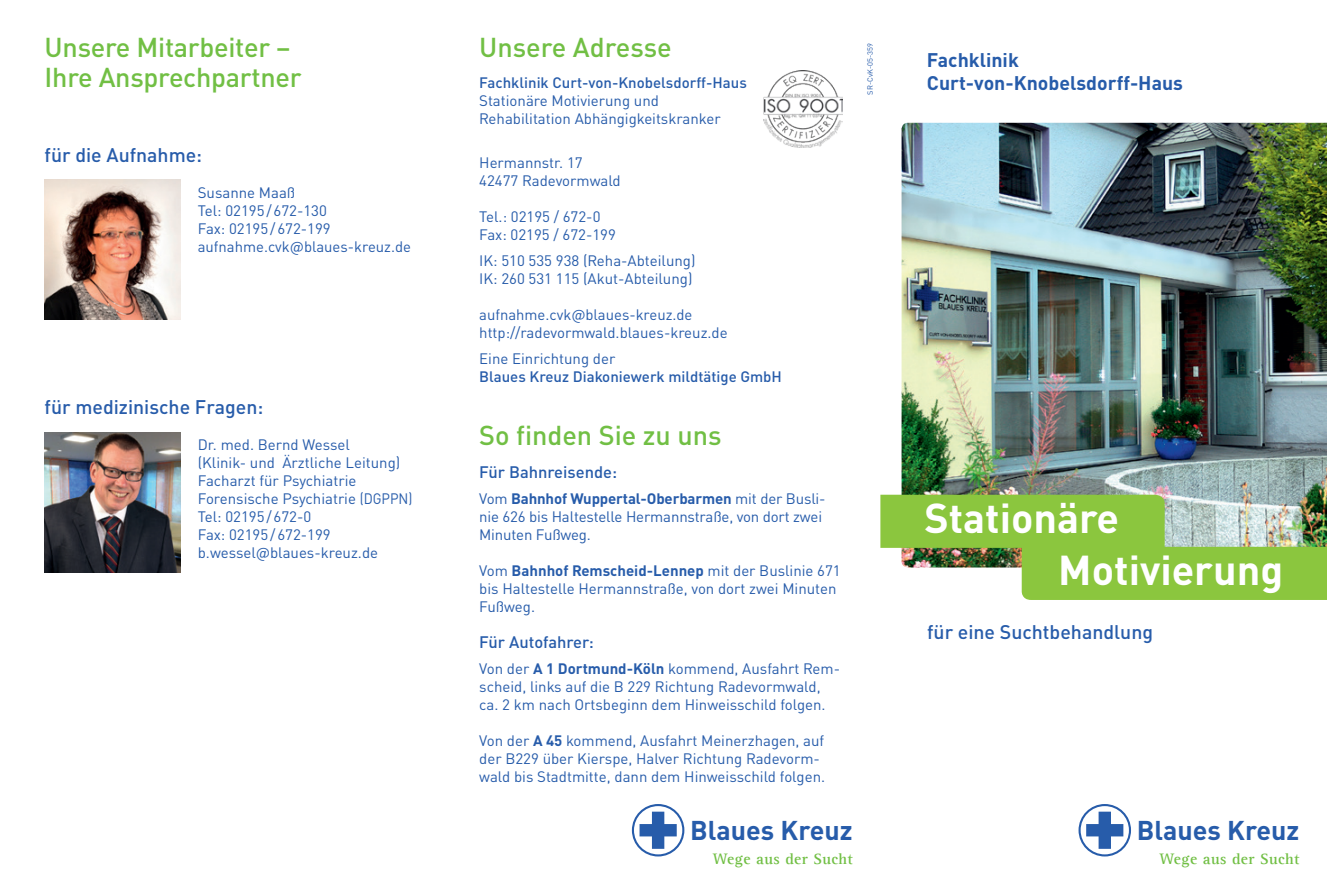
<style>
.page{position:relative;width:1327px;height:893px;background:#fff}
.page>*{position:absolute;margin:0;border:0;box-sizing:border-box;transform-origin:0 0}
.t1{font:700 41.25px/52.5px "DINOT";color:#fff}
.t2{font:500 27px/30px "DINOT";letter-spacing:-.01em;color:#71bf44}
.t3{font:700 26.85px "DINOT";color:#275caa}
.t4{font:500 19.5px "DINOT";color:#275caa}
.t5{font:700 19.5px/23.4px "DINOT";color:#275caa}
.t6{font:500 16.5px "DINOT";color:#275caa}
.t7{font:700 15.6px "AT Rotis Serif 65";letter-spacing:.025em;color:#71bf44}
.t8{font:15px/18px "DINOT";color:#275caa}
.t9{font:500 15px "DINOT";color:#275caa}
.t10{font:7.5px "DINOT";color:#275caa}
.s1{font-weight:700}
</style>
<div class="page">
<svg style="left:1078px;top:804px;width:53px;height:52px"></svg>
<img style="left:901px;top:123px;width:426px;height:372px">
<img style="left:880px;top:495px;width:447px;height:105px">
<div style="left:889px;top:501px;width:230px;height:36px;background:#8bc63e"></div>
<svg style="left:632px;top:804px;width:52px;height:52px"></svg>
<img style="left:764px;top:71px;width:78px;height:76px">
<img style="left:45px;top:433px;width:136px;height:140px">
<img style="left:45px;top:180px;width:136px;height:140px">
<h2 class="t2" style="left:45px;top:31px;width:258px">Unsere Mitarbeiter –<br>Ihre Ansprechpartner</h2>
<h3 class="t4" style="left:45px;top:143px;width:159px">für die Aufnahme:</h3>
<p class="t8" style="left:198px;top:183px;width:215px">Susanne Maaß<br>Tel: 02195/672-130<br>Fax: 02195/672-199 aufnahme.cvk@blaues-kreuz.de</p>
<h3 class="t4" style="left:45px;top:395px;width:220px">für medizinische Fragen:</h3>
<p class="t8" style="left:198px;top:435px;width:216px">Dr. med. Bernd Wessel<br>(Klinik- und Ärztliche Leitung)<br>Facharzt für Psychiatrie<br>Forensische Psychiatrie (DGPPN)<br>Tel: 02195/672-0<br>Fax: 02195/672-199 b.wessel@blaues-kreuz.de</p>
<h2 class="t2" style="left:479px;top:31px;width:194px">Unsere Adresse</h2>
<p class="t9" style="left:479px;top:73px;width:269px">Fachklinik Curt-von-Knobelsdorff-Haus</p>
<p class="t8" style="left:479px;top:91px;width:243px">Stationäre Motivierung und<br>Rehabilitation Abhängigkeitskranker</p>
<p class="t8" style="left:479px;top:153px;width:143px">Hermannstr. 17<br>42477 Radevormwald</p>
<p class="t8" style="left:479px;top:207px;width:138px">Tel.: 02195 / 672-0<br>Fax: 02195 / 672-199</p>
<p class="t8" style="left:479px;top:251px;width:218px">IK: 510 535 938 (Reha-Abteilung)<br>IK: 260 531 115 (Akut-Abteilung)</p>
<p class="t8" style="left:479px;top:305px;width:250px">aufnahme.cvk@blaues-kreuz.de http://radevormwald.blaues-kreuz.de</p>
<p class="t8" style="left:479px;top:350px;width:138px">Eine Einrichtung der</p>
<p class="t9" style="left:479px;top:367px;width:304px">Blaues Kreuz Diakoniewerk mildtätige GmbH</p>
<p class="t10" style="left:865px;top:95px;width:53px;rotate:-90deg">SR-CvK-05-359</p>
<h2 class="t2" style="left:479px;top:420px;width:244px">So finden Sie zu uns</h2>
<p class="t6" style="left:479px;top:461px;width:139px">Für Bahnreisende:</p>
<p class="t8" style="left:479px;top:489px;width:348px">Vom <span class="s1">Bahnhof Wuppertal-Oberbarmen</span> mit der Busli&shy;nie 626 bis Haltestelle Hermannstraße, von dort zwei<br>Minuten Fußweg.</p>
<p class="t8" style="left:479px;top:561px;width:363px">Vom <span class="s1">Bahnhof Remscheid-Lennep</span> mit der Buslinie 671 bis Haltestelle Hermannstraße, von dort zwei Minuten<br>Fußweg.</p>
<p class="t6" style="left:479px;top:631px;width:116px">Für Autofahrer:</p>
<p class="t8" style="left:479px;top:659px;width:362px">Von der <span class="s1">A 1 Dortmund-Köln</span> kommend, Ausfahrt Rem&shy;scheid, links auf die B 229 Richtung Radevormwald, ca. 2 km nach Ortsbeginn dem Hinweisschild folgen.</p>
<p class="t8" style="left:479px;top:731px;width:347px">Von der <span class="s1">A 45</span> kommend, Ausfahrt Meinerzhagen, auf der B229 über Kierspe, Halver Richtung Radevorm&shy;wald bis Stadtmitte, dann dem Hinweisschild folgen.</p>
<h3 class="t3" style="left:690px;top:813px;width:164px">Blaues Kreuz</h3>
<p class="t7" style="left:713px;top:850px;width:141px">Wege aus der Sucht</p>
<h3 class="t5" style="left:927px;top:47px;width:257px">Fachklinik<br>Curt-von-Knobelsdorff-Haus</h3>
<h1 class="t1" style="left:1058px;top:490px;width:226px;text-indent:-134px">Stationäre<br>Motivierung</h1>
<h3 class="t4" style="left:927px;top:619px;width:227px">für eine Suchtbehandlung</h3>
<h3 class="t3" style="left:1136px;top:813px;width:164px">Blaues Kreuz</h3>
<p class="t7" style="left:1159px;top:850px;width:141px">Wege aus der Sucht</p>
</div>
